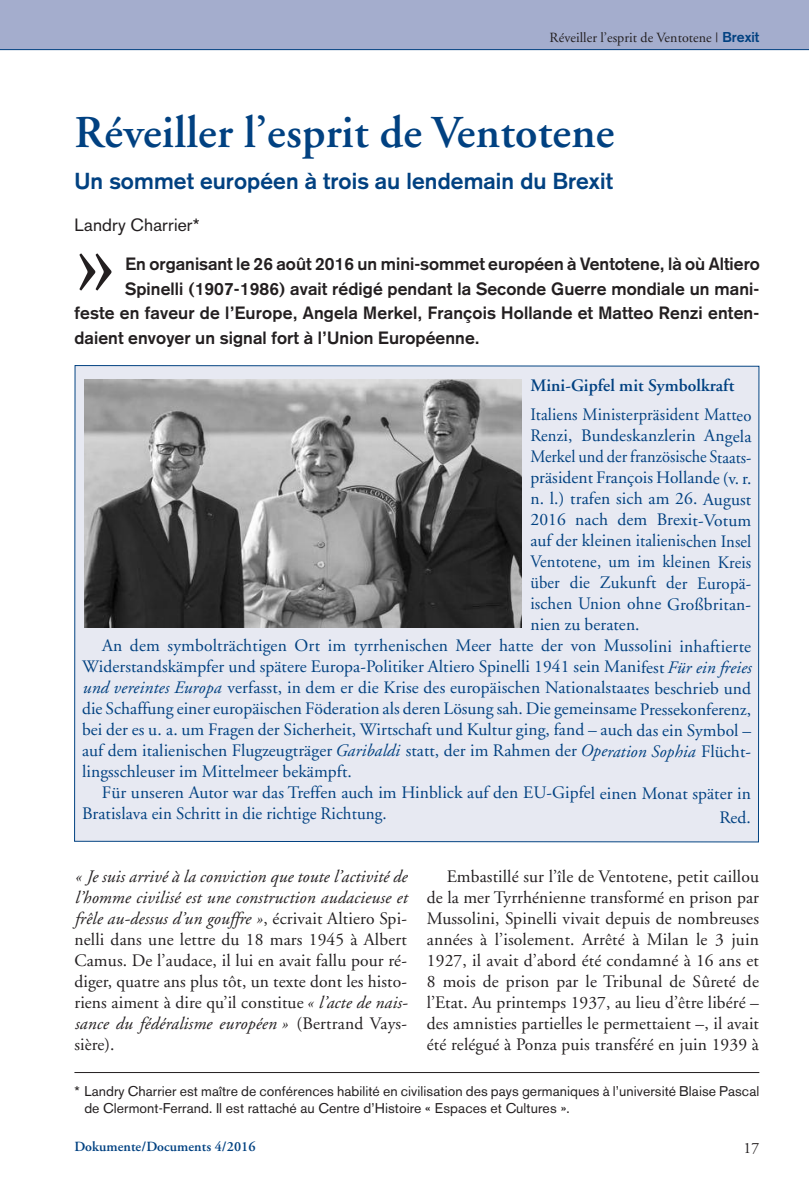
<style>
.page{position:relative;width:809px;height:1191px;background:#fff}
.page>*{position:absolute;margin:0;border:0;box-sizing:border-box;transform-origin:0 0}
.t1{font:111.48px "Adobe Garamond";color:#231f20}
.t2{font:600 45.5px "Adobe Garamond";letter-spacing:.005em;color:#014181}
.t3{font:700 22.75px "Akzidenz Grotesk";letter-spacing:.005em;color:#014181}
.t4{font:17.5px "Adobe Garamond";letter-spacing:.005em;color:#014181}
.t5{font:17.5px/21px "Adobe Garamond";letter-spacing:.005em;color:#231f20;text-align:justify}
.t6{font:700 17.5px "Akzidenz Grotesk";letter-spacing:.005em;color:#231f20}
.t7{font:17.5px "Adobe Garamond";letter-spacing:.005em;color:#014181;scale:.95 1}
.t8{font:17.5px "Adobe Garamond";letter-spacing:.005em;color:#014181;scale:.94 1}
.t9{font:600 17.5px "Adobe Garamond";letter-spacing:.005em;color:#014181}
.t10{font:17.5px "Akzidenz Grotesk";letter-spacing:.005em;color:#231f20}
.t11{font:15.75px "Adobe Garamond";color:#231f20}
.t12{font:14px/17.5px "Akzidenz Grotesk BE";letter-spacing:.005em;color:#231f20}
.t13{font:14px "Adobe Garamond";letter-spacing:.005em;color:#231f20}
.t14{font:600 14px "Adobe Garamond";letter-spacing:.005em;color:#014181}
.s1{font-family:"Akzidenz Grotesk";font-weight:700;color:#014181}
.s2{font-style:italic}
</style>
<div class="page">
<div style="left:0;top:0;width:809px;height:50px;background:#a4adcd"></div>
<hr style="left:0;top:49px;width:809px;height:1px;background:#014181">
<div style="left:74px;top:365px;width:685px;height:477px;background:#e7e9f2"></div>
<hr style="left:74px;top:1072px;width:685px;height:1px;background:#231f20">
<img style="left:84px;top:379px;width:437px;height:248px">
<p class="t13" style="left:549px;top:32px;width:211px">Réveiller l’esprit de Ventotene | <span class="s1">Brexit</span></p>
<h2 class="t2" style="left:74px;top:114px;width:541px">Réveiller l’esprit de Ventotene</h2>
<h3 class="t3" style="left:74px;top:173px;width:540px">Un sommet européen à trois au lendemain du Brexit</h3>
<p class="t10" style="left:74px;top:219px;width:127px">Landry Charrier*</p>
<h1 class="t1" style="left:74px;top:215px;width:44px">»</h1>
<p class="t6" style="left:125px;top:258px;width:636px">En organisant le 26 août 2016 un mini-sommet européen à Ventotene, là où Altiero</p>
<p class="t6" style="left:125px;top:282px;width:636px">Spinelli (1907-1986) avait rédigé pendant la Seconde Guerre mondiale un mani-</p>
<p class="t6" style="left:74px;top:307px;width:686px">feste en faveur de l’Europe, Angela Merkel, François Hollande et Matteo Renzi enten-</p>
<p class="t6" style="left:74px;top:331px;width:407px">daient envoyer un signal fort à l’Union Européenne.</p>
<p class="t9" style="left:530px;top:378px;width:205px">Mini-Gipfel mit Symbolkraft</p>
<p class="t7" style="left:530px;top:408px;width:234px">Italiens Ministerpräsident Matteo</p>
<p class="t7" style="left:530px;top:429px;width:234px">Renzi, Bundeskanzlerin Angela</p>
<p class="t8" style="left:530px;top:450px;width:237px">Merkel und der französische Staats-</p>
<p class="t4" style="left:530px;top:471px;width:222px">präsident François Hollande (v. r.</p>
<p class="t4" style="left:530px;top:492px;width:222px">n. l.) trafen sich am 26. August</p>
<p class="t4" style="left:530px;top:513px;width:222px">2016 nach dem Brexit-Votum</p>
<p class="t4" style="left:530px;top:534px;width:222px">auf der kleinen italienischen Insel</p>
<p class="t7" style="left:530px;top:555px;width:234px">Ventotene, um im kleinen Kreis</p>
<p class="t7" style="left:530px;top:576px;width:234px">über die Zukunft der Europä-</p>
<p class="t4" style="left:530px;top:597px;width:222px">ischen Union ohne Großbritan-</p>
<p class="t4" style="left:530px;top:618px;width:111px">nien zu beraten.</p>
<p class="t4" style="left:102px;top:639px;width:650px">An dem symbolträchtigen Ort im tyrrhenischen Meer hatte der von Mussolini inhaftierte</p>
<p class="t4" style="left:82px;top:659px;width:670px">Widerstandskämpfer und spätere Europa-Politiker Altiero Spinelli 1941 sein Manifest <span class="s2">Für ein freies</span></p>
<p class="t4" style="left:82px;top:681px;width:670px"><span class="s2">und vereintes Europa</span> verfasst, in dem er die Krise des europäischen Nationalstaates beschrieb und</p>
<p class="t4" style="left:82px;top:702px;width:670px">die Schaffung einer europäischen Föderation als deren Lösung sah. Die gemeinsame Pressekonferenz,</p>
<p class="t4" style="left:82px;top:722px;width:670px">bei der es u. a. um Fragen der Sicherheit, Wirtschaft und Kultur ging, fand – auch das ein Symbol –</p>
<p class="t4" style="left:82px;top:743px;width:670px">auf dem italienischen Flugzeugträger <span class="s2">Garibaldi</span> statt, der im Rahmen der <span class="s2">Operation Sophia</span> Flücht-</p>
<p class="t4" style="left:82px;top:764px;width:271px">lingsschleuser im Mittelmeer bekämpft.</p>
<p class="t4" style="left:102px;top:786px;width:650px">Für unseren Autor war das Treffen auch im Hinblick auf den EU-Gipfel einen Monat später in</p>
<p class="t4" style="left:82px;top:806px;width:306px">Bratislava ein Schritt in die richtige Richtung.</p>
<p class="t4" style="left:719px;top:810px;width:33px">Red.</p>
<p class="t5" style="left:74px;top:867px;width:335px"><span class="s2">« Je suis arrivé à la conviction que toute l’activité de l’homme civilisé est une construction audacieuse et frêle au-dessus d’un gouffre »</span>, écrivait Altiero Spi&shy;nelli dans une lettre du 18 mars 1945 à Albert Camus. De l’audace, il lui en avait fallu pour ré&shy;diger, quatre ans plus tôt, un texte dont les histo&shy;riens aiment à dire qu’il constitue <span class="s2">« l’acte de nais&shy;sance du fédéralisme européen »</span> (Bertrand Vays&shy;sière).</p>
<p class="t5" style="left:427px;top:867px;width:333px;text-indent:20px">Embastillé sur l’île de Ventotene, petit caillou de la mer Tyrrhénienne transformé en prison par Mussolini, Spinelli vivait depuis de nombreuses années à l’isolement. Arrêté à Milan le 3 juin 1927, il avait d’abord été condamné à 16 ans et 8 mois de prison par le Tribunal de Sûreté de l’Etat. Au printemps 1937, au lieu d’être libéré – des amnisties partielles le permettaient –, il avait été relégué à Ponza puis transféré en juin 1939 à</p>
<p class="t12" style="left:84px;top:1083px;width:676px;text-indent:-10px">* Landry Charrier est maître de conférences habilité en civilisation des pays germaniques à l’université Blaise Pascal de Clermont-Ferrand. Il est rattaché au Centre d’Histoire « Espaces et Cultures ».</p>
<p class="t14" style="left:74px;top:1141px;width:183px">Dokumente/Documents 4/2016</p>
<p class="t11" style="left:743px;top:1141px;width:17px">17</p>
</div>
